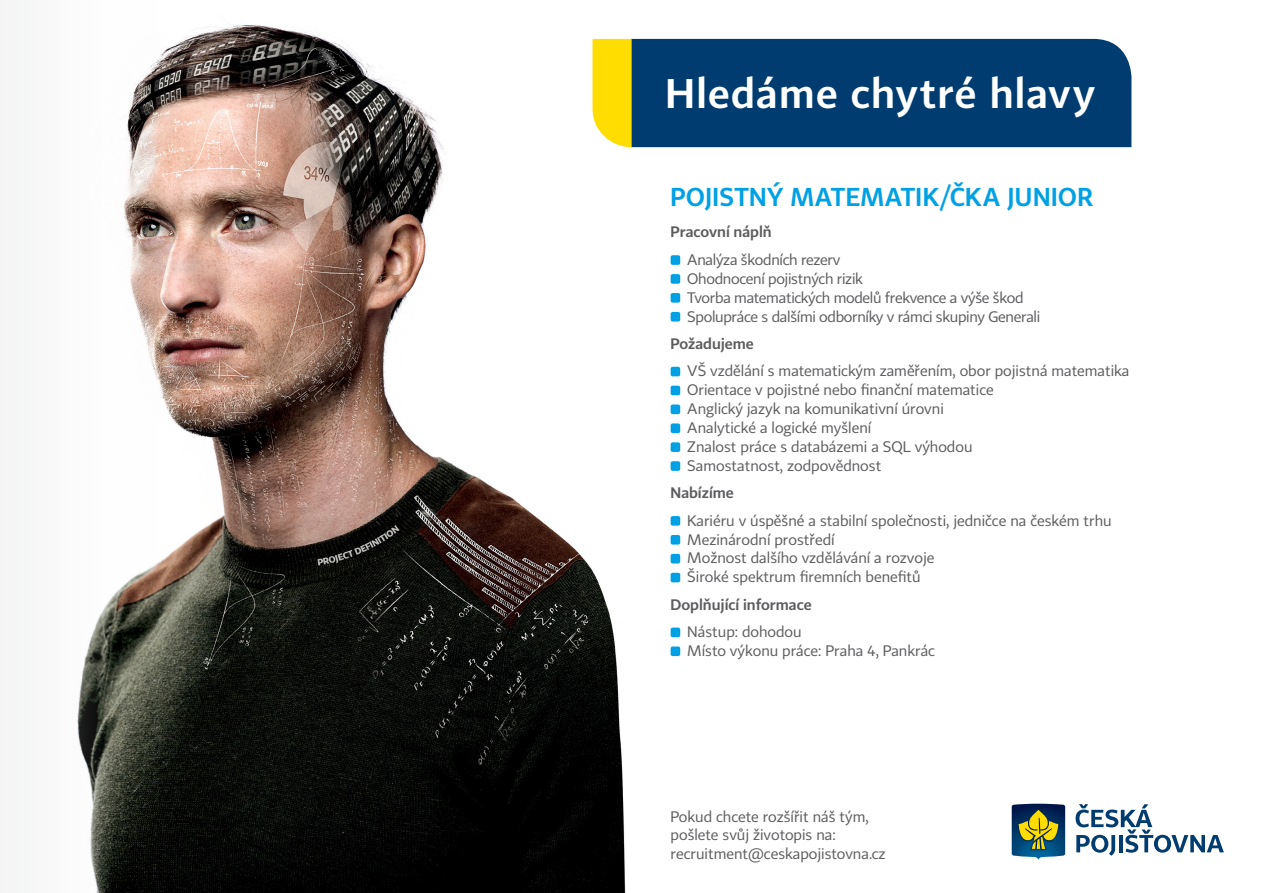
<style>
.page{position:relative;width:1263px;height:893px;background:#fff}
.page>*{position:absolute;margin:0;border:0;box-sizing:border-box;transform-origin:0 0}
.t1{font:700 40.8px "CP Light";letter-spacing:.035em;color:#fff}
.t2{font:700 25.5px "CP Light";letter-spacing:.02em;color:#00a1e4;scale:.96 1}
.t3{font:15px/18.9px "CP";color:#5d5d60}
.t4{font:15px/18.9px "CP";letter-spacing:-.02em;color:#5d5d60}
.t5{font:700 15px "CP Light";color:#5d5d60}
</style>
<div class="page">
<img style="left:159px;top:25px;width:472px;height:868px">
<svg style="left:0;top:0;width:159px;height:893px"></svg>
<svg style="left:1012px;top:804px;width:53px;height:55px;background:#4c6953"></svg>
<svg style="left:1075px;top:804px;width:149px;height:52px"></svg>
<div style="left:671px;top:255px;width:9px;height:10px;background:#00a1e4;border-radius:2px"></div>
<div style="left:671px;top:274px;width:9px;height:10px;background:#00a1e4;border-radius:2px"></div>
<div style="left:671px;top:293px;width:9px;height:10px;background:#00a1e4;border-radius:2px"></div>
<div style="left:671px;top:312px;width:9px;height:10px;background:#00a1e4;border-radius:2px"></div>
<div style="left:671px;top:367px;width:9px;height:9px;background:#00a1e4;border-radius:2px"></div>
<div style="left:671px;top:386px;width:9px;height:9px;background:#00a1e4;border-radius:2px"></div>
<div style="left:671px;top:405px;width:9px;height:9px;background:#00a1e4;border-radius:2px"></div>
<div style="left:671px;top:423px;width:9px;height:10px;background:#00a1e4;border-radius:2px"></div>
<div style="left:671px;top:442px;width:9px;height:10px;background:#00a1e4;border-radius:2px"></div>
<div style="left:671px;top:461px;width:9px;height:10px;background:#00a1e4;border-radius:2px"></div>
<div style="left:671px;top:516px;width:9px;height:10px;background:#00a1e4;border-radius:2px"></div>
<div style="left:671px;top:535px;width:9px;height:10px;background:#00a1e4;border-radius:2px"></div>
<div style="left:671px;top:554px;width:9px;height:9px;background:#00a1e4;border-radius:2px"></div>
<div style="left:671px;top:573px;width:9px;height:9px;background:#00a1e4;border-radius:2px"></div>
<div style="left:671px;top:628px;width:9px;height:9px;background:#00a1e4;border-radius:2px"></div>
<div style="left:671px;top:646px;width:9px;height:10px;background:#00a1e4;border-radius:2px"></div>
<div style="left:631px;top:39px;width:500px;height:108px;background:#003c6f"></div>
<svg style="left:592px;top:39px;width:39px;height:108px;background:#ffdf16"></svg>
<h1 class="t1" style="left:666px;top:69px;width:431px">Hledáme chytré hlavy</h1>
<h2 class="t2" style="left:671px;top:181px;width:441px">POJISTNÝ MATEMATIK/ČKA JUNIOR</h2>
<p class="t5" style="left:671px;top:223px;width:103px">Pracovní náplň</p>
<p class="t4" style="left:687px;top:250px;width:354px">Analýza škodních rezerv<br>Ohodnocení pojistných rizik<br>Tvorba matematických modelů frekvence a výše škod Spolupráce s dalšími odborníky v rámci skupiny Generali</p>
<p class="t5" style="left:671px;top:334px;width:85px">Požadujeme</p>
<p class="t3" style="left:687px;top:361px;width:444px">VŠ vzdělání s matematickým zaměřením, obor pojistná matematika Orientace v pojistné nebo finanční matematice<br>Anglický jazyk na komunikativní úrovni<br>Analytické a logické myšlení<br>Znalost práce s databázemi a SQL výhodou<br>Samostatnost, zodpovědnost</p>
<p class="t5" style="left:671px;top:484px;width:65px">Nabízíme</p>
<p class="t3" style="left:687px;top:511px;width:426px">Kariéru v úspěšné a stabilní společnosti, jedničce na českém trhu Mezinárodní prostředí<br>Možnost dalšího vzdělávání a rozvoje<br>Široké spektrum firemních benefitů</p>
<p class="t5" style="left:671px;top:595px;width:143px">Doplňující informace</p>
<p class="t3" style="left:687px;top:622px;width:249px">Nástup: dohodou<br>Místo výkonu práce: Praha 4, Pankrác</p>
<p class="t3" style="left:671px;top:807px;width:216px">Pokud chcete rozšířit náš tým, pošlete svůj životopis na: recruitment@ceskapojistovna.cz</p>
</div>
